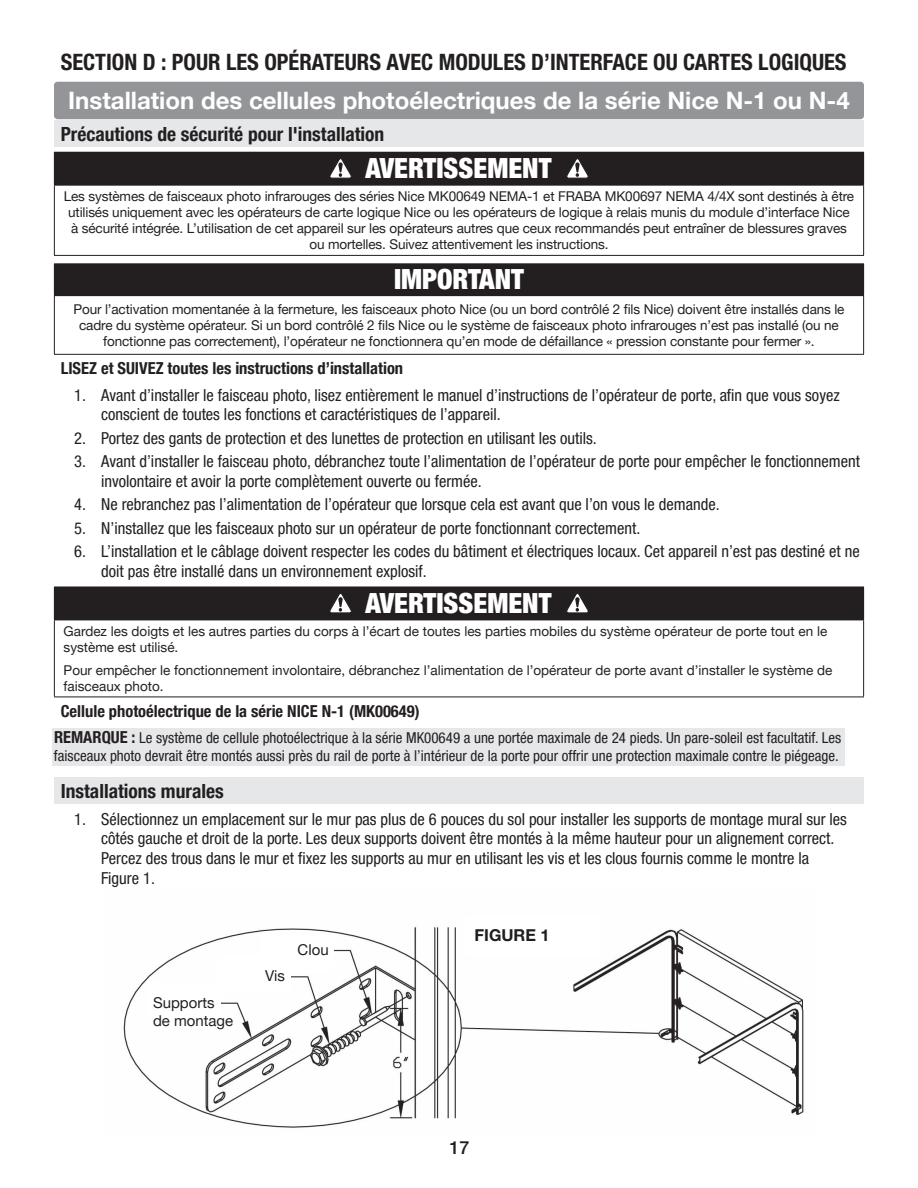
<style>
.page{position:relative;width:918px;height:1188px;background:#fff}
.page>*{position:absolute;margin:0;border:0;box-sizing:border-box;transform-origin:0 0}
.t1{font:900 condensed 27.75px "Helvetica Neue LT Pro";color:#fff}
.t2{font:700 24px "Helvetica Neue LT Pro";color:#fff}
.t3{font:700 condensed 22.5px "Helvetica Neue LT Pro";color:#231f20}
.t4{font:700 condensed 19.5px "Helvetica Neue LT Pro";color:#231f20}
.t5{font:500 18px "Helvetica Neue LT Pro";color:#231f20}
.t6{font:condensed 16.5px/19.8px "Helvetica Neue LT Pro";color:#231f20}
.t7{font:700 condensed 16.5px "Helvetica Neue LT Pro";color:#231f20}
.t8{font:700 16.35px "Helvetica Neue LT Pro";color:#211e1e}
.t9{font:condensed 15px/18px "Helvetica Neue LT Pro";color:#231f20}
.t10{font:15px/18px "Helvetica Neue LT Pro";color:#211e1e}
.t11{font:13.5px/16.2px "Helvetica Neue LT Pro";letter-spacing:-.01em;color:#231f20;text-align:center}
.s1{font-weight:700;font-size:16.5px}
</style>
<div class="page">
<div style="left:54px;top:82px;width:810px;height:37px;background:#939598;border-radius:4px"></div>
<div style="left:54px;top:120px;width:810px;height:26px;background:#e6e7e9"></div>
<div style="left:54px;top:264px;width:810px;height:32px;background:#231f20"></div>
<hr style="left:54px;top:263px;width:810px;height:1px;background:#231f20">
<hr style="left:54px;top:296px;width:1px;height:58px;background:#231f20">
<hr style="left:863px;top:296px;width:1px;height:58px;background:#231f20">
<hr style="left:54px;top:354px;width:810px;height:1px;background:#231f20">
<div style="left:54px;top:152px;width:810px;height:33px;background:#231f20"></div>
<hr style="left:54px;top:185px;width:810px;height:1px;background:#231f20">
<hr style="left:54px;top:186px;width:1px;height:69px;background:#231f20">
<hr style="left:863px;top:186px;width:1px;height:69px;background:#231f20">
<hr style="left:54px;top:255px;width:810px;height:1px;background:#231f20">
<svg style="left:330px;top:159px;width:22px;height:19px"></svg>
<svg style="left:566px;top:159px;width:22px;height:19px"></svg>
<div style="left:54px;top:587px;width:810px;height:33px;background:#231f20"></div>
<hr style="left:54px;top:620px;width:810px;height:1px;background:#231f20">
<hr style="left:54px;top:620px;width:1px;height:77px;background:#231f20">
<hr style="left:863px;top:620px;width:1px;height:77px;background:#231f20">
<hr style="left:54px;top:697px;width:810px;height:1px;background:#231f20">
<svg style="left:330px;top:594px;width:22px;height:19px"></svg>
<svg style="left:566px;top:594px;width:22px;height:19px"></svg>
<div style="left:53px;top:728px;width:792px;height:37px;background:#e6e7e9"></div>
<div style="left:54px;top:777px;width:810px;height:27px;background:#e6e7e9"></div>
<img style="left:123px;top:927px;width:681px;height:201px">
<div style="left:466px;top:916px;width:134px;height:39px;background:#fff"></div>
<div style="left:148px;top:982px;width:72px;height:38px;background:#fff"></div>
<div style="left:218px;top:955px;width:72px;height:38px;background:#fff"></div>
<div style="left:261px;top:935px;width:73px;height:38px;background:#fff"></div>
<h3 class="t3" style="left:61px;top:49px;width:787px">SECTION D : POUR LES OPÉRATEURS AVEC MODULES D’INTERFACE OU CARTES LOGIQUES</h3>
<h2 class="t2" style="left:68px;top:85px;width:783px">Installation des cellules photoélectriques de la série Nice N-1 ou N-4</h2>
<p class="t4" style="left:61px;top:122px;width:325px">Précautions de sécurité pour l'installation</p>
<h1 class="t1" style="left:365px;top:152px;width:188px">AVERTISSEMENT</h1>
<p class="t11" style="left:64px;top:188px;width:792px">Les systèmes de faisceaux photo infrarouges des séries Nice MK00649 NEMA-1 et FRABA MK00697 NEMA 4/4X sont destinés à être utilisés uniquement avec les opérateurs de carte logique Nice ou les opérateurs de logique à relais munis du module d’interface Nice à sécurité intégrée. L’utilisation de cet appareil sur les opérateurs autres que ceux recommandés peut entraîner de blessures graves ou mortelles. Suivez attentivement les instructions.</p>
<h1 class="t1" style="left:394px;top:262px;width:131px">IMPORTANT</h1>
<p class="t11" style="left:73px;top:300px;width:773px">Pour l’activation momentanée à la fermeture, les faisceaux photo Nice (ou un bord contrôlé 2 fils Nice) doivent être installés dans le cadre du système opérateur. Si un bord contrôlé 2 fils Nice ou le système de faisceaux photo infrarouges n’est pas installé (ou ne fonctionne pas correctement), l’opérateur ne fonctionnera qu’en mode de défaillance « pression constante pour fermer ».</p>
<p class="t7" style="left:61px;top:358px;width:344px">LISEZ et SUIVEZ toutes les instructions d’installation</p>
<p class="t6" style="left:101px;top:385px;width:740px;text-indent:-27px">1. Avant d’installer le faisceau photo, lisez entièrement le manuel d’instructions de l’opérateur de porte, afin que vous soyez conscient de toutes les fonctions et caractéristiques de l’appareil.</p>
<p class="t6" style="left:74px;top:428px;width:524px">2. Portez des gants de protection et des lunettes de protection en utilisant les outils.</p>
<p class="t6" style="left:101px;top:451px;width:760px;text-indent:-27px">3. Avant d’installer le faisceau photo, débranchez toute l’alimentation de l’opérateur de porte pour empêcher le fonctionnement involontaire et avoir la porte complètement ouverte ou fermée.</p>
<p class="t6" style="left:74px;top:494px;width:647px">4. Ne rebranchez pas l’alimentation de l’opérateur que lorsque cela est avant que l’on vous le demande.</p>
<p class="t6" style="left:74px;top:518px;width:568px">5. N’installez que les faisceaux photo sur un opérateur de porte fonctionnant correctement.</p>
<p class="t6" style="left:101px;top:541px;width:760px;text-indent:-27px">6. L’installation et le câblage doivent respecter les codes du bâtiment et électriques locaux. Cet appareil n’est pas destiné et ne doit pas être installé dans un environnement explosif.</p>
<h1 class="t1" style="left:365px;top:587px;width:188px">AVERTISSEMENT</h1>
<p class="t11" style="left:64px;top:622px;width:765px;text-align:left">Gardez les doigts et les autres parties du corps à l’écart de toutes les parties mobiles du système opérateur de porte tout en le système est utilisé.</p>
<p class="t11" style="left:64px;top:661px;width:770px;text-align:left">Pour empêcher le fonctionnement involontaire, débranchez l’alimentation de l’opérateur de porte avant d’installer le système de faisceaux photo.</p>
<p class="t7" style="left:61px;top:701px;width:360px">Cellule photoélectrique de la série NICE N-1 (MK00649)</p>
<p class="t9" style="left:54px;top:729px;width:789px"><span class="s1">REMARQUE :</span> Le système de cellule photoélectrique à la série MK00649 a une portée maximale de 24 pieds. Un pare-soleil est facultatif. Les faisceaux photo devrait être montés aussi près du rail de porte à l’intérieur de la porte pour offrir une protection maximale contre le piégeage.</p>
<p class="t4" style="left:61px;top:779px;width:165px">Installations murales</p>
<p class="t6" style="left:101px;top:809px;width:747px;text-indent:-27px">1. Sélectionnez un emplacement sur le mur pas plus de 6 pouces du sol pour installer les supports de montage mural sur les côtés gauche et droit de la porte. Les deux supports doivent être montés à la même hauteur pour un alignement correct.<br>Percez des trous dans le mur et fixez les supports au mur en utilisant les vis et les clous fournis comme le montre la Figure 1.</p>
<p class="t10" style="left:153px;top:993px;width:82px">Supports de montage</p>
<p class="t10" style="left:265px;top:967px;width:21px">Vis</p>
<p class="t10" style="left:298px;top:940px;width:33px">Clou</p>
<p class="t8" style="left:474px;top:925px;width:77px">FIGURE 1</p>
<p class="t5" style="left:450px;top:1137px;width:22px">17</p>
</div>
